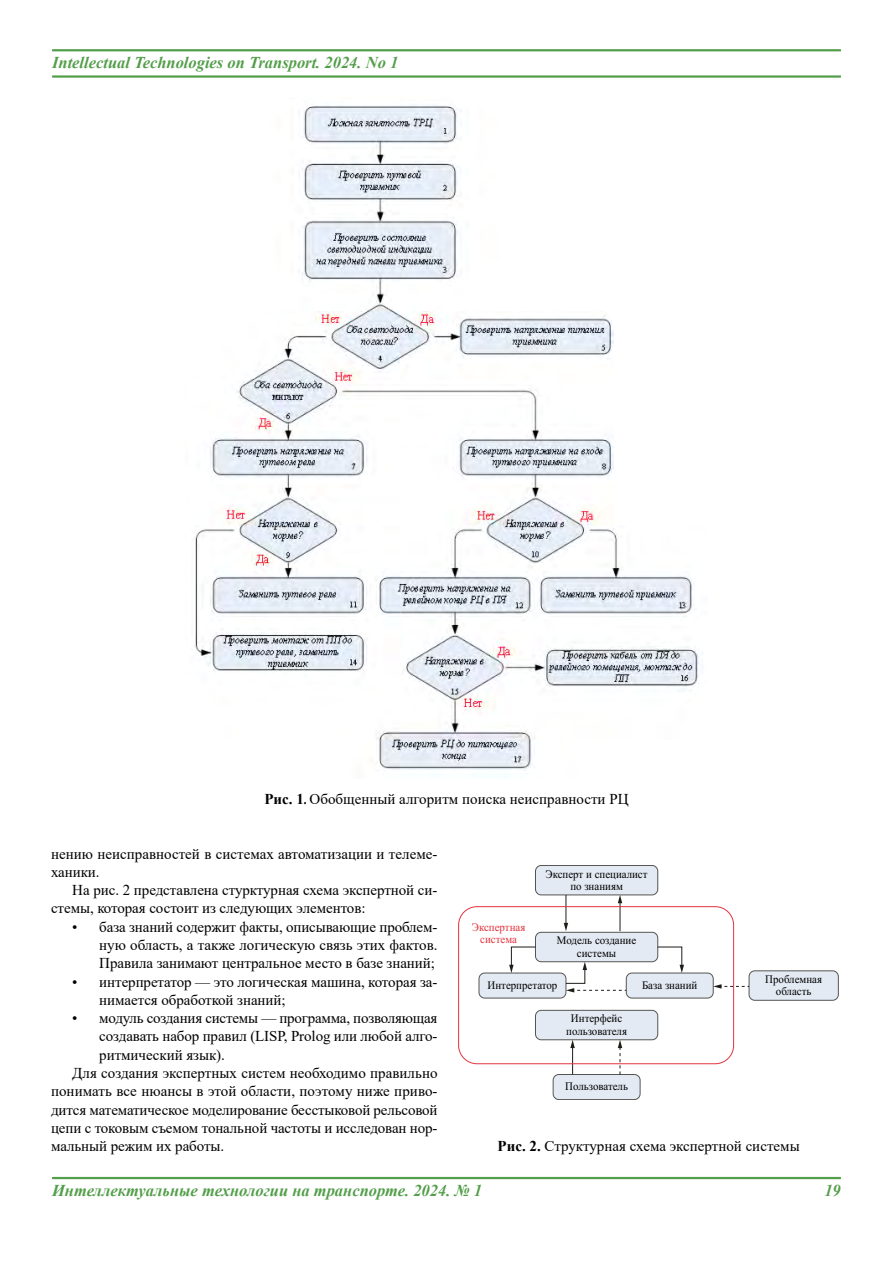
<style>
.page{position:relative;width:893px;height:1263px;background:#fff}
.page>*{position:absolute;margin:0;border:0;box-sizing:border-box;transform-origin:0 0}
.t1{font:italic 700 16.5px "Times New Roman";color:#539e4a}
.t2{font:15px/18.3px "Times New Roman";letter-spacing:-.005em;color:#000}
.t3{font:11.55px/12.3px "Times New Roman";color:#000;text-align:center;scale:.95 1}
.t4{font:11.55px/12.3px "Times New Roman";color:#e3333d;text-align:center;scale:.95 1}
.s1{font-weight:700}
</style>
<div class="page">
<img style="left:194px;top:105px;width:508px;height:666px">
<div style="left:535px;top:865px;width:123px;height:30px;background:#e3eaf3;border-radius:6px"></div>
<div style="left:535px;top:865px;width:123px;height:30px;border:1px solid #555653;border-radius:6px"></div>
<div style="left:535px;top:932px;width:123px;height:30px;background:#e3eaf3;border-radius:6px"></div>
<div style="left:535px;top:932px;width:123px;height:30px;border:1px solid #555653;border-radius:6px"></div>
<div style="left:535px;top:1010px;width:123px;height:30px;background:#e3eaf3;border-radius:6px"></div>
<div style="left:535px;top:1010px;width:123px;height:30px;border:1px solid #555653;border-radius:6px"></div>
<div style="left:479px;top:973px;width:87px;height:25px;background:#e3eaf3;border-radius:6px"></div>
<div style="left:479px;top:973px;width:87px;height:25px;border:1px solid #555653;border-radius:6px"></div>
<div style="left:626px;top:973px;width:87px;height:25px;background:#e3eaf3;border-radius:6px"></div>
<div style="left:626px;top:973px;width:88px;height:25px;border:1px solid #555653;border-radius:6px"></div>
<div style="left:749px;top:971px;width:89px;height:29px;background:#e3eaf3;border-radius:6px"></div>
<div style="left:749px;top:970px;width:90px;height:31px;border:1px solid #555653;border-radius:6px"></div>
<div style="left:553px;top:1074px;width:87px;height:25px;background:#e3eaf3;border-radius:6px"></div>
<div style="left:553px;top:1074px;width:87px;height:26px;border:1px solid #555653;border-radius:6px"></div>
<svg style="left:565px;top:962px;width:61px;height:30px"></svg>
<svg style="left:713px;top:984px;width:36px;height:5px"></svg>
<svg style="left:570px;top:1040px;width:5px;height:34px"></svg>
<svg style="left:618px;top:1040px;width:4px;height:34px"></svg>
<svg style="left:618px;top:895px;width:4px;height:36px"></svg>
<svg style="left:564px;top:895px;width:4px;height:36px"></svg>
<svg style="left:509px;top:946px;width:27px;height:27px"></svg>
<svg style="left:657px;top:946px;width:27px;height:27px"></svg>
<div style="left:458px;top:906px;width:276px;height:158px;border:1px solid #e3333d;border-radius:18px"></div>
<hr style="left:52px;top:49px;width:789px;height:2px;background:#539e4a">
<hr style="left:52px;top:75px;width:789px;height:3px;background:#539e4a">
<hr style="left:52px;top:1177px;width:789px;height:2px;background:#539e4a">
<p class="t1" style="left:52px;top:50px;width:348px">Intellectual Technologies on Transport. 2024. No 1</p>
<p class="t2" style="left:264px;top:789px;width:366px"><span class="s1">Рис. 1.</span> Обобщенный алгоритм поиска неисправности РЦ</p>
<p class="t2" style="left:51px;top:844px;width:388px">нению неисправностей в системах автоматизации и телеме&shy;ханики.</p>
<p class="t2" style="left:51px;top:880px;width:388px;text-indent:21px">На рис. 2 представлена стурктурная схема экспертной си&shy;стемы, которая состоит из следующих элементов:</p>
<p class="t2" style="left:99px;top:917px;width:340px;text-align:justify;text-indent:-27px">• база знаний содержит факты, описывающие проблем&shy;ную область, а также логическую связь этих фактов.<br>Правила занимают центральное место в базе знаний;</p>
<p class="t2" style="left:99px;top:972px;width:340px;text-indent:-27px">• интерпретатор — это логическая машина, которая за&shy;нимается обработкой знаний;</p>
<p class="t2" style="left:72px;top:1008px;width:367px">• модуль создания системы — программа, позволяющая</p>
<p class="t2" style="left:99px;top:1027px;width:340px">создавать набор правил (LISP, Prolog или любой алго-</p>
<p class="t2" style="left:99px;top:1045px;width:127px">ритмический язык).</p>
<p class="t2" style="left:72px;top:1063px;width:367px">Для создания экспертных систем необходимо правильно</p>
<p class="t2" style="left:51px;top:1082px;width:388px">понимать все нюансы в этой области, поэтому ниже приво-</p>
<p class="t2" style="left:51px;top:1100px;width:388px">дится математическое моделирование бесстыковой рельсовой</p>
<p class="t2" style="left:51px;top:1118px;width:388px">цепи с токовым съемом тональной частоты и исследован нор-</p>
<p class="t2" style="left:51px;top:1136px;width:175px">мальный режим их работы.</p>
<p class="t4" style="left:472px;top:922px;width:58px">Экспертная система</p>
<p class="t3" style="left:546px;top:869px;width:109px">Эксперт и специалист по знаниям</p>
<p class="t3" style="left:557px;top:935px;width:85px">Модель создание системы</p>
<p class="t3" style="left:488px;top:980px;width:75px">Интерпретатор</p>
<p class="t3" style="left:642px;top:980px;width:60px">База знаний</p>
<p class="t3" style="left:765px;top:974px;width:61px">Проблемная область</p>
<p class="t3" style="left:566px;top:1013px;width:66px">Интерфейс пользователя</p>
<p class="t3" style="left:565px;top:1081px;width:68px">Пользователь</p>
<p class="t2" style="left:498px;top:1136px;width:304px"><span class="s1">Рис. 2.</span> Структурная схема экспертной системы</p>
<p class="t1" style="left:52px;top:1179px;width:431px">Интеллектуальные технологии на транспорте. 2024. № 1</p>
<p class="t1" style="left:824px;top:1179px;width:18px">19</p>
</div>
